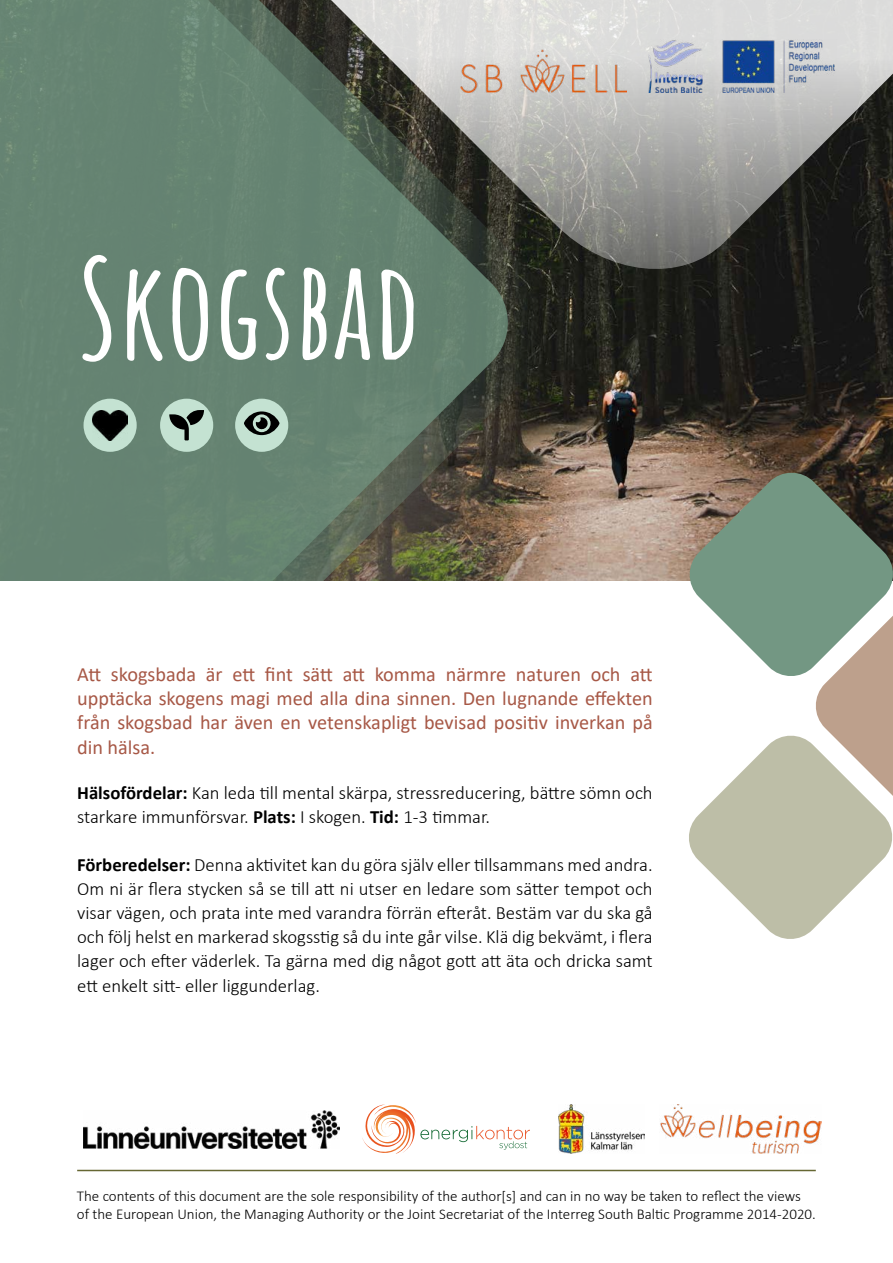
<style>
.page{position:relative;width:893px;height:1263px;background:#fff}
.page>*{position:absolute;margin:0;border:0;box-sizing:border-box;transform-origin:0 0}
.t1{font:700 135px "Amatic SC";color:#fff}
.t2{font:20.25px/24.3px "Calibri";color:#a75846;text-align:justify}
.t3{font:300 18.75px/24.3px "Calibri";color:#000}
.t4{font:300 15px/18px "Calibri";color:#000}
.s1{font-weight:700}
</style>
<div class="page">
<img style="left:564px;top:284px;width:329px;height:297px">
<svg style="left:513px;top:284px;width:51px;height:297px;background:#594d40"></svg>
<svg style="left:0;top:0;width:513px;height:581px;background:#637c6b"></svg>
<svg style="left:686px;top:470px;width:207px;height:469px"></svg>
<svg style="left:362px;top:1104px;width:167px;height:50px"></svg>
<img style="left:558px;top:1105px;width:87px;height:49px">
<img style="left:84px;top:1110px;width:255px;height:38px">
<img style="left:660px;top:1104px;width:161px;height:49px">
<svg style="left:202px;top:0;width:691px;height:284px;background:#788078"></svg>
<hr style="left:77px;top:1170px;width:739px;height:1px;background:#666733">
<img style="left:461px;top:49px;width:166px;height:44px">
<img style="left:649px;top:39px;width:188px;height:54px">
<div style="left:235px;top:399px;width:53px;height:53px;background:#c4e2d2;border-radius:50%"></div>
<svg style="left:244px;top:411px;width:36px;height:24px"></svg>
<div style="left:160px;top:399px;width:53px;height:53px;background:#c4e2d2;border-radius:50%"></div>
<svg style="left:169px;top:410px;width:35px;height:30px"></svg>
<div style="left:84px;top:399px;width:53px;height:53px;background:#c4e2d2;border-radius:50%"></div>
<img style="left:93px;top:410px;width:35px;height:30px">
<p class="t1" style="left:77px;top:205px;width:344px">SKOGSBAD</p>
<p class="t2" style="left:77px;top:661px;width:577px">Att skogsbada är ett fint sätt att komma närmre naturen och att upptäcka skogens magi med alla dina sinnen. Den lugnande effekten från skogsbad har även en vetenskapligt bevisad positiv inverkan på din hälsa.</p>
<p class="t3" style="left:77px;top:781px;width:577px"><span class="s1">Hälsofördelar:</span> Kan leda till mental skärpa, stressreducering, bättre sömn och starkare immunförsvar. <span class="s1">Plats:</span> I skogen. <span class="s1">Tid:</span> 1-3 timmar.</p>
<p class="t3" style="left:77px;top:853px;width:577px;text-align:justify"><span class="s1">Förberedelser:</span> Denna aktivitet kan du göra själv eller tillsammans med andra.<br>Om ni är flera stycken så se till att ni utser en ledare som sätter tempot och visar vägen, och prata inte med varandra förrän efteråt. Bestäm var du ska gå och följ helst en markerad skogsstig så du inte går vilse. Klä dig bekvämt, i flera lager och efter väderlek. Ta gärna med dig något gott att äta och dricka samt ett enkelt sitt- eller liggunderlag.</p>
<p class="t4" style="left:77px;top:1187px;width:741px">The contents of this document are the sole responsibility of the author[s] and can in no way be taken to reflect the views of the European Union, the Managing Authority or the Joint Secretariat of the Interreg South Baltic Programme 2014-2020.</p>
</div>
